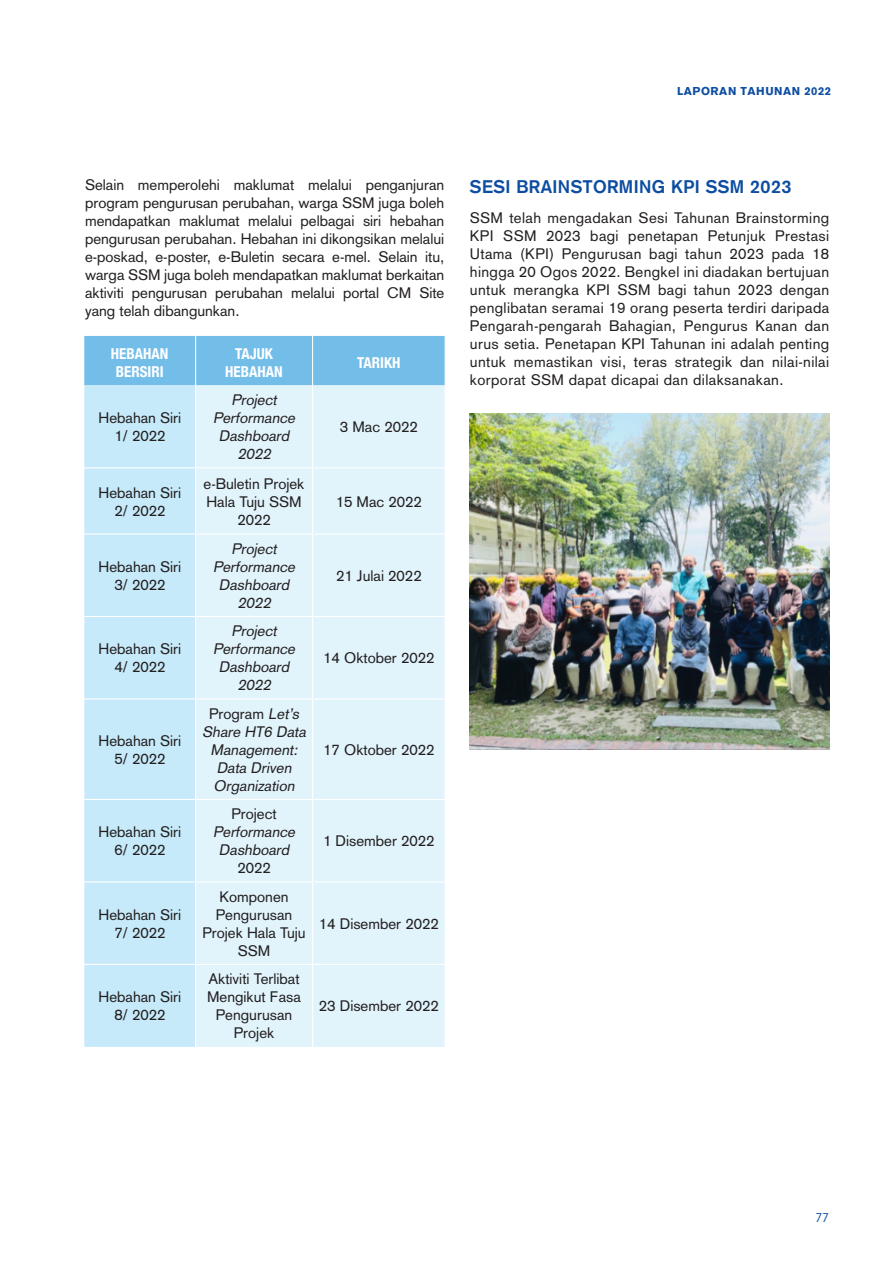
<style>
.page{position:relative;width:893px;height:1263px;background:#fff}
.page>*{position:absolute;margin:0;border:0;box-sizing:border-box;transform-origin:0 0}
.t1{font:700 18px "Akzidenz Grotesk";letter-spacing:.025em;color:#0d4da1}
.t2{font:15px/18px "Akzidenz Grotesk";color:#231f20;text-align:center}
.t3{font:italic 15px/18px "Akzidenz Grotesk";color:#231f20;text-align:center}
.t4{font:700 condensed 15px/18px "Helvetica Neue";color:#fff;text-align:center}
.t5{font:12px "ITC Avant Garde Std";color:#0d4da1}
.t6{font:900 11.25px "Akzidenz Grotesk";letter-spacing:.05em;color:#0d4da1}
.s1{font-style:normal}
</style>
<div class="page">
<div style="left:84px;top:336px;width:361px;height:49px;background:#73bde9"></div>
<div style="left:84px;top:385px;width:111px;height:662px;background:#c6eafa"></div>
<div style="left:196px;top:385px;width:249px;height:662px;background:#e1f4fc"></div>
<hr style="left:195px;top:336px;width:1px;height:49px;background:#fff">
<hr style="left:312px;top:336px;width:1px;height:49px;background:#fff">
<hr style="left:84px;top:467px;width:112px;height:1px;background:#fff">
<hr style="left:84px;top:533px;width:112px;height:2px;background:#fff">
<hr style="left:84px;top:616px;width:112px;height:1px;background:#fff">
<hr style="left:84px;top:698px;width:112px;height:1px;background:#fff">
<hr style="left:84px;top:799px;width:112px;height:1px;background:#fff">
<hr style="left:84px;top:881px;width:112px;height:1px;background:#fff">
<hr style="left:196px;top:467px;width:117px;height:1px;background:#fff">
<hr style="left:196px;top:533px;width:117px;height:2px;background:#fff">
<hr style="left:196px;top:616px;width:117px;height:1px;background:#fff">
<hr style="left:196px;top:698px;width:117px;height:1px;background:#fff">
<hr style="left:196px;top:799px;width:117px;height:1px;background:#fff">
<hr style="left:196px;top:881px;width:117px;height:1px;background:#fff">
<hr style="left:312px;top:385px;width:1px;height:82px;background:#fff">
<hr style="left:312px;top:468px;width:1px;height:65px;background:#fff">
<hr style="left:312px;top:535px;width:1px;height:81px;background:#fff">
<hr style="left:312px;top:617px;width:1px;height:81px;background:#fff">
<hr style="left:312px;top:699px;width:1px;height:100px;background:#fff">
<hr style="left:312px;top:800px;width:1px;height:81px;background:#fff">
<hr style="left:312px;top:882px;width:1px;height:82px;background:#fff">
<hr style="left:313px;top:467px;width:133px;height:1px;background:#fff">
<hr style="left:313px;top:533px;width:133px;height:2px;background:#fff">
<hr style="left:313px;top:616px;width:133px;height:1px;background:#fff">
<hr style="left:313px;top:698px;width:133px;height:1px;background:#fff">
<hr style="left:313px;top:799px;width:133px;height:1px;background:#fff">
<hr style="left:313px;top:881px;width:133px;height:1px;background:#fff">
<hr style="left:84px;top:964px;width:112px;height:1px;background:#fff">
<hr style="left:196px;top:964px;width:117px;height:1px;background:#fff">
<hr style="left:313px;top:964px;width:133px;height:1px;background:#fff">
<hr style="left:312px;top:965px;width:1px;height:82px;background:#fff">
<img style="left:469px;top:413px;width:360px;height:336px">
<p class="t6" style="left:677px;top:84px;width:156px">LAPORAN TAHUNAN 2022</p>
<p class="t2" style="left:85px;top:176px;width:361px;text-align:justify">Selain memperolehi maklumat melalui penganjuran program pengurusan perubahan, warga SSM juga boleh mendapatkan maklumat melalui pelbagai siri hebahan pengurusan perubahan. Hebahan ini dikongsikan melalui e-poskad, e-poster, e-Buletin secara e-mel. Selain itu, warga SSM juga boleh mendapatkan maklumat berkaitan aktiviti pengurusan perubahan melalui portal CM Site yang telah dibangunkan.</p>
<p class="t1" style="left:470px;top:179px;width:323px">SESI BRAINSTORMING KPI SSM 2023</p>
<p class="t2" style="left:470px;top:209px;width:361px;text-align:justify">SSM telah mengadakan Sesi Tahunan Brainstorming KPI SSM 2023 bagi penetapan Petunjuk Prestasi Utama (KPI) Pengurusan bagi tahun 2023 pada 18 hingga 20 Ogos 2022. Bengkel ini diadakan bertujuan untuk merangka KPI SSM bagi tahun 2023 dengan penglibatan seramai 19 orang peserta terdiri daripada Pengarah-pengarah Bahagian, Pengurus Kanan dan urus setia. Penetapan KPI Tahunan ini adalah penting untuk memastikan visi, teras strategik dan nilai-nilai korporat SSM dapat dicapai dan dilaksanakan.</p>
<p class="t4" style="left:111px;top:345px;width:59px">HEBAHAN<br>BERSIRI</p>
<p class="t4" style="left:225px;top:345px;width:59px">TAJUK<br>HEBAHAN</p>
<p class="t4" style="left:357px;top:354px;width:45px">TARIKH</p>
<p class="t2" style="left:99px;top:409px;width:84px">Hebahan Siri<br>1/ 2022</p>
<p class="t3" style="left:213px;top:391px;width:86px">Project<br>Performance<br>Dashboard<br>2022</p>
<p class="t2" style="left:340px;top:418px;width:79px">3 Mac 2022</p>
<p class="t2" style="left:99px;top:484px;width:84px">Hebahan Siri<br>2/ 2022</p>
<p class="t2" style="left:204px;top:475px;width:102px">e-Buletin Projek<br>Hala Tuju SSM<br>2022</p>
<p class="t2" style="left:99px;top:558px;width:84px">Hebahan Siri<br>3/ 2022</p>
<p class="t2" style="left:99px;top:640px;width:84px">Hebahan Siri<br>4/ 2022</p>
<p class="t2" style="left:99px;top:732px;width:84px">Hebahan Siri<br>5/ 2022</p>
<p class="t2" style="left:99px;top:823px;width:84px">Hebahan Siri<br>6/ 2022</p>
<p class="t2" style="left:99px;top:906px;width:84px">Hebahan Siri<br>7/ 2022</p>
<p class="t2" style="left:99px;top:988px;width:84px">Hebahan Siri<br>8/ 2022</p>
<p class="t3" style="left:213px;top:540px;width:86px">Project<br>Performance<br>Dashboard<br>2022</p>
<p class="t3" style="left:213px;top:622px;width:86px">Project<br>Performance<br>Dashboard<br>2022</p>
<p class="t3" style="left:202px;top:705px;width:108px"><span class="s1">Program</span> Let’s<br>Share HT6 Data<br>Management:<br>Data Driven<br>Organization</p>
<p class="t2" style="left:231px;top:805px;width:47px">Project</p>
<p class="t3" style="left:213px;top:823px;width:86px">Performance<br>Dashboard</p>
<p class="t2" style="left:237px;top:859px;width:35px">2022</p>
<p class="t2" style="left:202px;top:888px;width:105px">Komponen<br>Pengurusan<br>Projek Hala Tuju<br>SSM</p>
<p class="t2" style="left:207px;top:970px;width:95px">Aktiviti Terlibat<br>Mengikut Fasa<br>Pengurusan<br>Projek</p>
<p class="t2" style="left:336px;top:493px;width:88px">15 Mac 2022</p>
<p class="t2" style="left:336px;top:567px;width:87px">21 Julai 2022</p>
<p class="t2" style="left:323px;top:649px;width:113px">14 Oktober 2022</p>
<p class="t2" style="left:323px;top:741px;width:113px">17 Oktober 2022</p>
<p class="t2" style="left:323px;top:832px;width:113px">1 Disember 2022</p>
<p class="t2" style="left:319px;top:915px;width:121px">14 Disember 2022</p>
<p class="t2" style="left:319px;top:997px;width:121px">23 Disember 2022</p>
<p class="t5" style="left:815px;top:1211px;width:15px">77</p>
</div>
